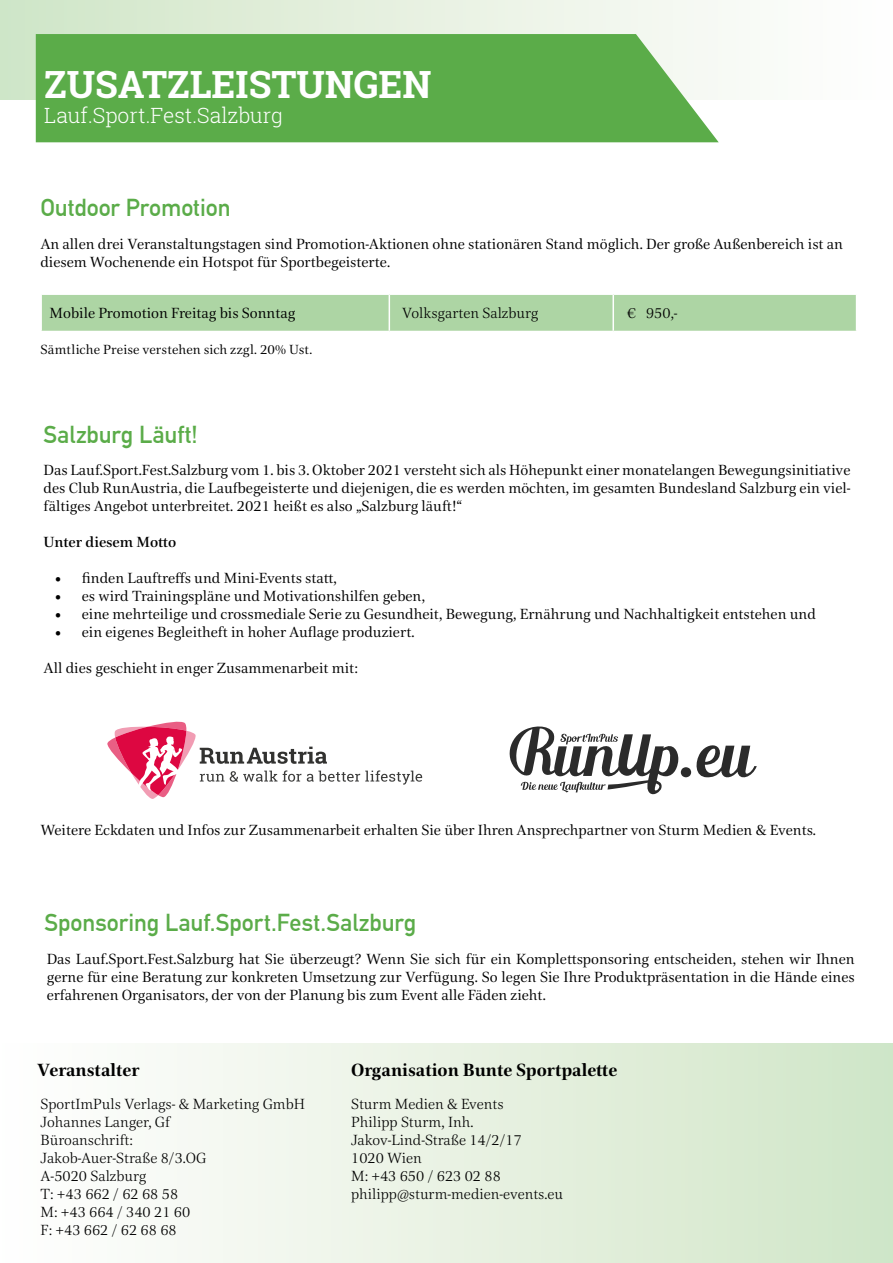
<style>
.page{position:relative;width:893px;height:1263px;background:#fff}
.page>*{position:absolute;margin:0;border:0;box-sizing:border-box;transform-origin:0 0}
.t1{font:700 37.5px "Roboto Slab";color:#fff}
.t2{font:700 24px "DIN Alternate";letter-spacing:-.005em;color:#5bac49}
.t3{font:300 21px "Roboto Slab";color:#fff}
.t4{font:700 18px "Civita";color:#000}
.t5{font:15px/18px "Civita";color:#000;text-align:justify}
.t6{font:300 15px/18px "Civita";color:#000}
.t7{font:500 15px "Civita";color:#000}
.t8{font:13.5px "Civita";letter-spacing:.005em;color:#000}
</style>
<div class="page">
<div style="left:42px;top:295px;width:814px;height:36px;background:#add5a4"></div>
<hr style="left:389px;top:295px;width:1px;height:36px;background:#fff">
<hr style="left:612px;top:295px;width:2px;height:36px;background:#fff">
<div style="left:0;top:0;width:893px;height:99px;background:linear-gradient(to right,#d1e6c8,#fff)"></div>
<svg style="left:36px;top:31px;width:683px;height:111px;background:#68b257"></svg>
<svg style="left:509px;top:726px;width:248px;height:69px"></svg>
<svg style="left:107px;top:722px;width:315px;height:77px"></svg>
<div style="left:1px;top:1044px;width:892px;height:219px;background:linear-gradient(to right,#fff,#d1e6c8)"></div>
<h1 class="t1" style="left:44px;top:58px;width:389px">ZUSATZLEISTUNGEN</h1>
<h3 class="t3" style="left:44px;top:101px;width:240px">Lauf.Sport.Fest.Salzburg</h3>
<h2 class="t2" style="left:40px;top:189px;width:192px">Outdoor Promotion</h2>
<p class="t5" style="left:40px;top:235px;width:804px">An allen drei Veranstaltungstagen sind Promotion-Aktionen ohne stationären Stand möglich. Der große Außenbereich ist an diesem Wochenende ein Hotspot für Sportbegeisterte.</p>
<p class="t5" style="left:50px;top:304px;width:247px">Mobile Promotion Freitag bis Sonntag</p>
<p class="t6" style="left:402px;top:304px;width:138px">Volksgarten Salzburg</p>
<p class="t6" style="left:626px;top:304px;width:53px">€ 950,-</p>
<p class="t8" style="left:40px;top:341px;width:273px">Sämtliche Preise verstehen sich zzgl. 20% Ust.</p>
<h2 class="t2" style="left:44px;top:416px;width:156px">Salzburg Läuft!</h2>
<p class="t5" style="left:44px;top:461px;width:808px">Das Lauf.Sport.Fest.Salzburg vom 1. bis 3. Oktober 2021 versteht sich als Höhepunkt einer monatelangen Bewegungsinitiative des Club RunAustria, die Laufbegeisterte und diejenigen, die es werden möchten, im gesamten Bundesland Salzburg ein viel&shy;fältiges Angebot unterbreitet. 2021 heißt es also „Salzburg läuft!“</p>
<p class="t7" style="left:44px;top:532px;width:134px">Unter diesem Motto</p>
<p class="t5" style="left:55px;top:569px;width:283px">• finden Lauftreffs und Mini-Events statt,</p>
<p class="t5" style="left:55px;top:587px;width:372px">• es wird Trainingspläne und Motivationshilfen geben,</p>
<p class="t5" style="left:55px;top:605px;width:763px">• eine mehrteilige und crossmediale Serie zu Gesundheit, Bewegung, Ernährung und Nachhaltigkeit entstehen und</p>
<p class="t5" style="left:55px;top:623px;width:361px">• ein eigenes Begleitheft in hoher Auflage produziert.</p>
<p class="t5" style="left:44px;top:659px;width:316px">All dies geschieht in enger Zusammenarbeit mit:</p>
<p class="t5" style="left:40px;top:820px;width:777px">Weitere Eckdaten und Infos zur Zusammenarbeit erhalten Sie über Ihren Ansprechpartner von Sturm Medien &amp; Events.</p>
<h2 class="t2" style="left:45px;top:904px;width:373px">Sponsoring Lauf.Sport.Fest.Salzburg</h2>
<p class="t5" style="left:47px;top:950px;width:809px">Das Lauf.Sport.Fest.Salzburg hat Sie überzeugt? Wenn Sie sich für ein Komplettsponsoring entscheiden, stehen wir Ihnen gerne für eine Beratung zur konkreten Umsetzung zur Verfügung. So legen Sie Ihre Produktpräsentation in die Hände eines erfahrenen Organisators, der von der Planung bis zum Event alle Fäden zieht.</p>
<p class="t4" style="left:37px;top:1058px;width:104px">Veranstalter</p>
<p class="t6" style="left:41px;top:1094px;width:266px">SportImPuls Verlags- &amp; Marketing GmbH<br>Johannes Langer, Gf<br>Büroanschrift:<br>Jakob-Auer-Straße 8/3.OG<br>A-5020 Salzburg<br>T: +43 662 / 62 68 58<br>M: +43 664 / 340 21 60<br>F: +43 662 / 62 68 68</p>
<p class="t4" style="left:351px;top:1058px;width:268px">Organisation Bunte Sportpalette</p>
<p class="t6" style="left:351px;top:1094px;width:213px">Sturm Medien &amp; Events<br>Philipp Sturm, Inh.<br>Jakov-Lind-Straße 14/2/17<br>1020 Wien<br>M: +43 650 / 623 02 88 philipp@sturm-medien-events.eu</p>
</div>
